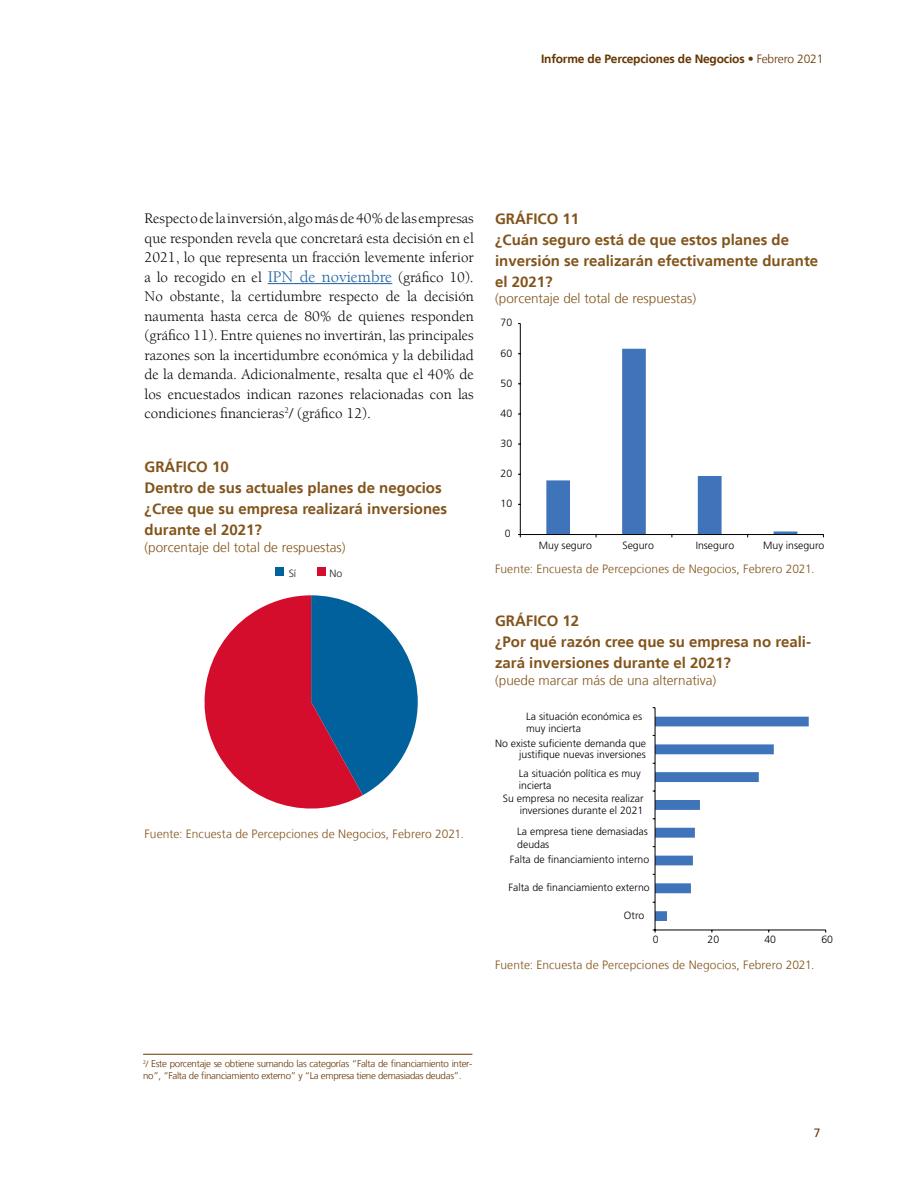
<style>
.page{position:relative;width:918px;height:1188px;background:#fff}
.page>*{position:absolute;margin:0;border:0;box-sizing:border-box;transform-origin:0 0}
.t1{font:15px/19.5px "Berkeley LT";color:#000;text-align:justify}
.Titulo_grafico{font:700 15px/21px "Frutiger LT";color:#82541b}
.GRAFICO{font:700 15px "Frutiger LT";color:#82541b}
.Subtitulo_grafico{font:300 13.5px "Frutiger LT";color:#82541b}
.fuente_grafico{font:300 12px "Frutiger LT";letter-spacing:.01em;color:#82541b}
.t2{font:700 12px "Frutiger LT";letter-spacing:-.015em;color:#653500}
.t3{font:12px "Frutiger LT";color:#653500}
.t4{font:300 10.5px/12.6px "Frutiger LT";color:#000001}
.t5{font:300 10.5px "Frutiger LT";color:#231f20}
.t6{font:300 9.75px/11.7px "Frutiger LT";letter-spacing:-.03em;color:#653500}
.s1{font-weight:300;font-stretch:condensed}
.s2{font-weight:300}
.s3{font-size:16.5px;color:#175d9e}
.s4{font-size:9px}
</style>
<div class="page">
<hr style="left:268px;top:283px;width:124px;height:1px;background:#175d9e">
<hr style="left:143px;top:1054px;width:329px;height:1px;background:#653500">
<svg style="left:205px;top:595px;width:213px;height:214px"></svg>
<div style="left:276px;top:567px;width:8px;height:9px;background:#00619c"></div>
<div style="left:318px;top:567px;width:8px;height:9px;background:#d30d2b"></div>
<svg style="left:546px;top:349px;width:251px;height:185px"></svg>
<hr style="left:520px;top:324px;width:1px;height:211px;background:#000001">
<hr style="left:520px;top:534px;width:303px;height:1px;background:#000001">
<hr style="left:655px;top:930px;width:171px;height:1px;background:#000001">
<hr style="left:655px;top:708px;width:1px;height:222px;background:#000001">
<svg style="left:653px;top:717px;width:156px;height:204px"></svg>
<p class="t2" style="left:541px;top:51px;width:284px">Informe de Percepciones de Negocios <span class="s1">•</span> <span class="s2">Febrero 2021</span></p>
<p class="t1" style="left:145px;top:209px;width:331px">Respecto de la inversión, algo más de 40% de las empresas que responden revela que concretará esta decisión en el 2021, lo que representa un fracción levemente inferior a lo recogido en el <span class="s3">IPN de noviembre</span> (gráfico 10).<br>No obstante, la certidumbre respecto de la decisión naumenta hasta cerca de 80% de quienes responden (gráfico 11). Entre quienes no invertirán, las principales razones son la incertidumbre económica y la debilidad de la demanda. Adicionalmente, resalta que el 40% de los encuestados indican razones relacionadas con las condiciones financieras<sup>2</sup>/ (gráfico 12).</p>
<p class="GRAFICO" style="left:145px;top:458px;width:86px">GRÁFICO 10</p>
<p class="Titulo_grafico" style="left:145px;top:478px;width:304px">Dentro de sus actuales planes de negocios ¿Cree que su empresa realizará inversiones durante el 2021?</p>
<p class="Subtitulo_grafico" style="left:145px;top:540px;width:203px">(porcentaje del total de respuestas)</p>
<p class="GRAFICO" style="left:495px;top:210px;width:86px">GRÁFICO 11</p>
<p class="Titulo_grafico" style="left:495px;top:229px;width:325px">¿Cuán seguro está de que estos planes de inversión se realizarán efectivamente durante el 2021?</p>
<p class="Subtitulo_grafico" style="left:495px;top:291px;width:203px">(porcentaje del total de respuestas)</p>
<p class="t4" style="left:501px;top:317px;width:13px">70</p>
<p class="t4" style="left:501px;top:347px;width:13px">60</p>
<p class="t4" style="left:501px;top:377px;width:13px">50</p>
<p class="t4" style="left:501px;top:407px;width:13px">40</p>
<p class="t4" style="left:501px;top:437px;width:13px">30</p>
<p class="t4" style="left:501px;top:467px;width:13px">20</p>
<p class="t4" style="left:501px;top:497px;width:13px">10</p>
<p class="t4" style="left:505px;top:528px;width:7px">0</p>
<p class="t4" style="left:539px;top:539px;width:55px">Muy seguro</p>
<p class="t4" style="left:622px;top:539px;width:33px">Seguro</p>
<p class="t4" style="left:696px;top:539px;width:40px">Inseguro</p>
<p class="t4" style="left:763px;top:539px;width:63px">Muy inseguro</p>
<p class="t5" style="left:289px;top:567px;width:9px">Sí</p>
<p class="t5" style="left:330px;top:567px;width:14px">No</p>
<p class="fuente_grafico" style="left:495px;top:562px;width:321px">Fuente: Encuesta de Percepciones de Negocios, Febrero 2021.</p>
<p class="GRAFICO" style="left:495px;top:612px;width:86px">GRÁFICO 12</p>
<p class="Titulo_grafico" style="left:495px;top:632px;width:317px">¿Por qué razón cree que su empresa no reali&shy;zará inversiones durante el 2021?</p>
<p class="Subtitulo_grafico" style="left:495px;top:673px;width:223px">(puede marcar más de una alternativa)</p>
<p class="t4" style="left:526px;top:710px;width:118px">La situación económica es muy incierta</p>
<p class="t4" style="left:495px;top:738px;width:153px;line-height:11.6px;text-align:right">No existe suficiente demanda que justifique nuevas inversiones</p>
<p class="t4" style="left:519px;top:767px;width:123px">La situación política es muy incierta</p>
<p class="t4" style="left:503px;top:793px;width:142px;line-height:11.6px;text-align:right">Su empresa no necesita realizar inversiones durante el 2021</p>
<p class="fuente_grafico" style="left:145px;top:828px;width:321px">Fuente: Encuesta de Percepciones de Negocios, Febrero 2021.</p>
<p class="t4" style="left:517px;top:826px;width:132px">La empresa tiene demasiadas deudas</p>
<p class="t4" style="left:510px;top:853px;width:141px">Falta de financiamiento interno</p>
<p class="t4" style="left:509px;top:881px;width:143px">Falta de financiamiento externo</p>
<p class="t4" style="left:624px;top:909px;width:22px">Otro</p>
<p class="t4" style="left:653px;top:933px;width:7px">0</p>
<p class="t4" style="left:708px;top:933px;width:13px">20</p>
<p class="t4" style="left:764px;top:933px;width:13px">40</p>
<p class="t4" style="left:821px;top:933px;width:13px">60</p>
<p class="fuente_grafico" style="left:495px;top:958px;width:321px">Fuente: Encuesta de Percepciones de Negocios, Febrero 2021.</p>
<p class="t6" style="left:143px;top:1058px;width:331px"><sup>2</sup><span class="s4">/</span> Este porcentaje se obtiene sumando las categorías “Falta de financiamiento inter&shy;no”, “Falta de financiamiento externo” y “La empresa tiene demasiadas deudas”.</p>
<p class="t3" style="left:814px;top:1126px;width:8px">7</p>
</div>
